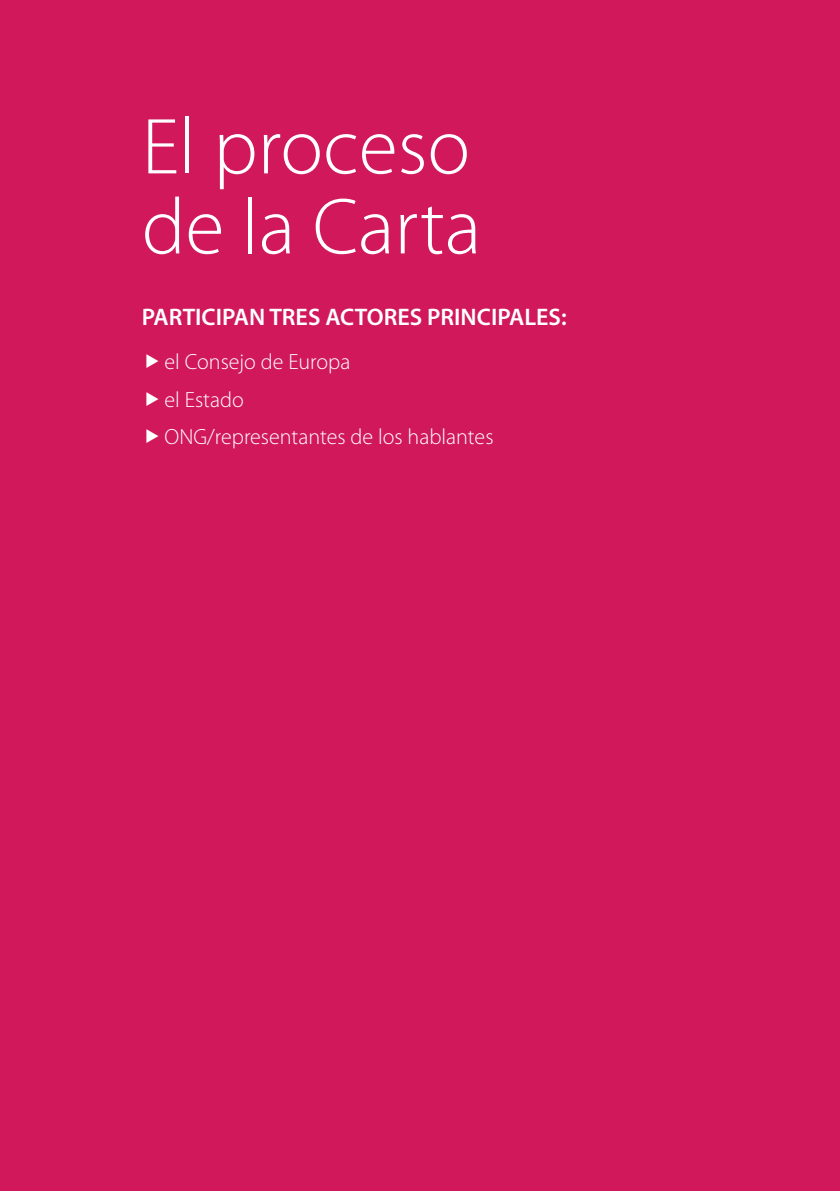
<style>
.page{position:relative;width:840px;height:1191px;background:#fff}
.page>*{position:absolute;margin:0;border:0;box-sizing:border-box;transform-origin:0 0}
.t1{font:300 80px/80px "Myriad Pro";color:#fff}
.t2{font:600 24px "Myriad Pro";color:#fff}
.t3{font:300 22px/37.8px "Myriad Pro";color:#fff}
</style>
<div class="page">
<div style="left:0;top:0;width:839px;height:1191px;background:#d1185b"></div>
<h1 class="t1" style="left:142px;top:106px;width:340px">El proceso de la Carta</h1>
<p class="t2" style="left:142px;top:302px;width:426px">PARTICIPAN TRES ACTORES PRINCIPALES:</p>
<p class="t3" style="left:164px;top:342px;width:330px">el Consejo de Europa<br>el Estado<br>ONG/representantes de los hablantes</p>
</div>
